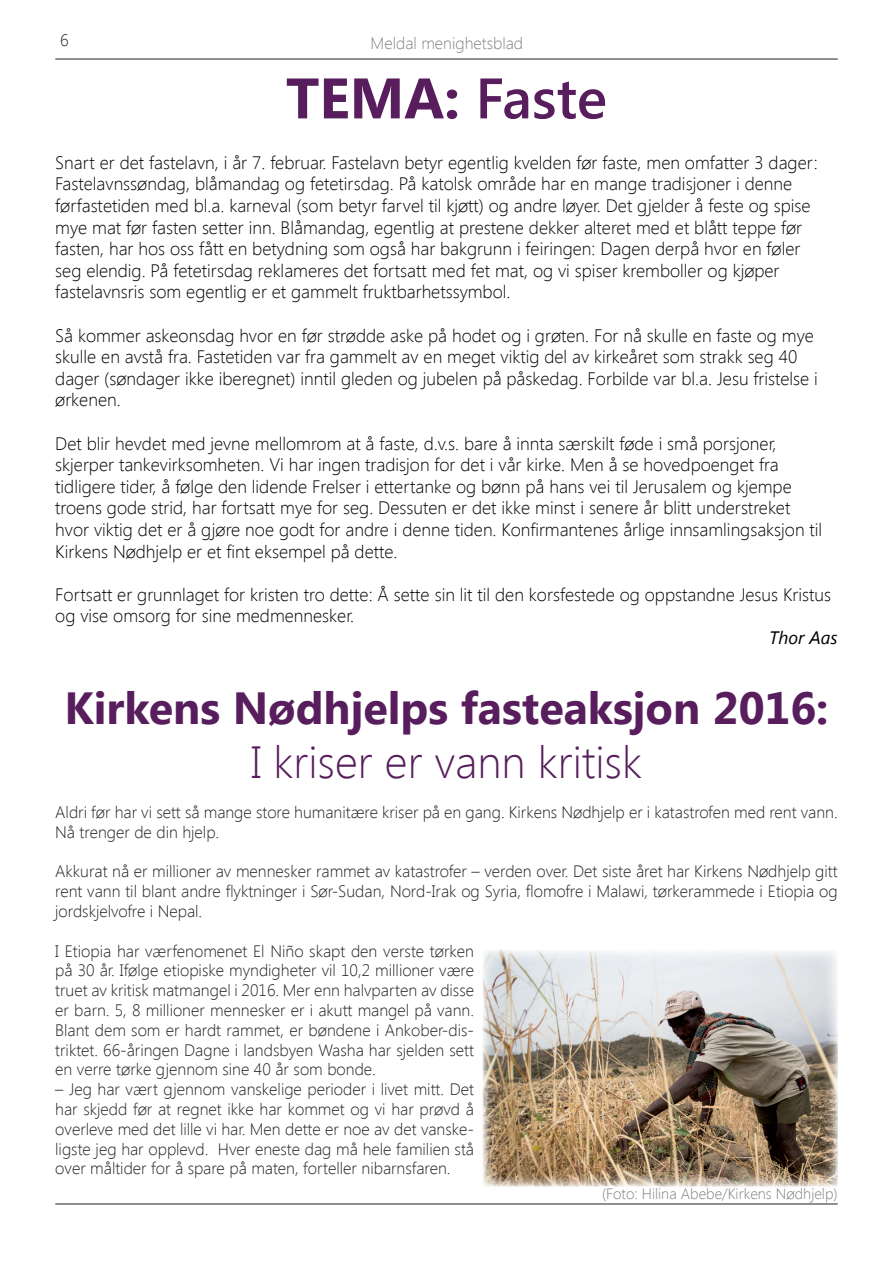
<style>
.page{position:relative;width:893px;height:1263px;background:#fff}
.page>*{position:absolute;margin:0;border:0;box-sizing:border-box;transform-origin:0 0}
.t1{font:700 57px "Segoe UI";color:#571d5c}
.t2{font:700 45px "Segoe UI";color:#571d5c}
.t3{font:300 45px "Segoe UI";color:#571d5c}
.t4{font:300 18px/21.6px "Segoe UI";color:#000}
.t5{font:italic 18px "Segoe UI";color:#000}
.t6{font:300 16.5px/19.8px "Segoe UI";color:#231f20;text-align:justify}
.t7{font:300 16.5px "Segoe UI";color:#808285}
.t8{font:300 15px "Segoe UI";color:#7f7f7f}
.s1{font-weight:600}
</style>
<div class="page">
<hr style="left:55px;top:59px;width:783px;height:1px;background:#231f20">
<hr style="left:55px;top:1203px;width:783px;height:1px;background:#231f20">
<img style="left:483px;top:950px;width:355px;height:236px">
<p class="t6" style="left:60px;top:29px;width:10px">6</p>
<p class="t7" style="left:371px;top:32px;width:154px">Meldal menighetsblad</p>
<h1 class="t1" style="left:286px;top:58px;width:323px">TEMA: <span class="s1">Faste</span></h1>
<p class="t4" style="left:55px;top:151px;width:764px">Snart er det fastelavn, i år 7. februar. Fastelavn betyr egentlig kvelden før faste, men omfatter 3 dager:<br>Fastelavnssøndag, blåmandag og fetetirsdag. På katolsk område har en mange tradisjoner i denne førfastetiden med bl.a. karneval (som betyr farvel til kjøtt) og andre løyer. Det gjelder å feste og spise mye mat før fasten setter inn. Blåmandag, egentlig at prestene dekker alteret med et blått teppe før fasten, har hos oss fått en betydning som også har bakgrunn i feiringen: Dagen derpå hvor en føler seg elendig. På fetetirsdag reklameres det fortsatt med fet mat, og vi spiser kremboller og kjøper fastelavnsris som egentlig er et gammelt fruktbarhetssymbol.</p>
<p class="t4" style="left:55px;top:324px;width:764px">Så kommer askeonsdag hvor en før strødde aske på hodet og i grøten. For nå skulle en faste og mye skulle en avstå fra. Fastetiden var fra gammelt av en meget viktig del av kirkeåret som strakk seg 40 dager (søndager ikke iberegnet) inntil gleden og jubelen på påskedag. Forbilde var bl.a. Jesu fristelse i ørkenen.</p>
<p class="t4" style="left:55px;top:432px;width:768px">Det blir hevdet med jevne mellomrom at å faste, d.v.s. bare å innta særskilt føde i små porsjoner, skjerper tankevirksomheten. Vi har ingen tradisjon for det i vår kirke. Men å se hovedpoenget fra tidligere tider, å følge den lidende Frelser i ettertanke og bønn på hans vei til Jerusalem og kjempe troens gode strid, har fortsatt mye for seg. Dessuten er det ikke minst i senere år blitt understreket hvor viktig det er å gjøre noe godt for andre i denne tiden. Konfirmantenes årlige innsamlingsaksjon til Kirkens Nødhjelp er et fint eksempel på dette.</p>
<p class="t4" style="left:55px;top:583px;width:777px">Fortsatt er grunnlaget for kristen tro dette: Å sette sin lit til den korsfestede og oppstandne Jesus Kristus og vise omsorg for sine medmennesker.</p>
<p class="t5" style="left:769px;top:625px;width:70px">Thor Aas</p>
<h2 class="t2" style="left:64px;top:676px;width:765px">Kirkens Nødhjelps fasteaksjon 2016:</h2>
<h2 class="t3" style="left:251px;top:731px;width:393px">I kriser er vann kritisk</h2>
<p class="t6" style="left:55px;top:802px;width:784px">Aldri før har vi sett så mange store humanitære kriser på en gang. Kirkens Nødhjelp er i katastrofen med rent vann.<br>Nå trenger de din hjelp.</p>
<p class="t6" style="left:55px;top:861px;width:784px">Akkurat nå er millioner av mennesker rammet av katastrofer – verden over. Det siste året har Kirkens Nødhjelp gitt rent vann til blant andre flyktninger i Sør-Sudan, Nord-Irak og Syria, flomofre i Malawi, tørkerammede i Etiopia og jordskjelvofre i Nepal.</p>
<p class="t6" style="left:55px;top:940px;width:420px">I Etiopia har værfenomenet El Niño skapt den verste tørken på 30 år. Ifølge etiopiske myndigheter vil 10,2 millioner være truet av kritisk matmangel i 2016. Mer enn halvparten av disse er barn. 5, 8 millioner mennesker er i akutt mangel på vann.<br>Blant dem som er hardt rammet, er bøndene i Ankober-dis&shy;triktet. 66-åringen Dagne i landsbyen Washa har sjelden sett en verre tørke gjennom sine 40 år som bonde.</p>
<p class="t6" style="left:55px;top:1079px;width:420px">– Jeg har vært gjennom vanskelige perioder i livet mitt. Det har skjedd før at regnet ikke har kommet og vi har prøvd å overleve med det lille vi har. Men dette er noe av det vanske&shy;ligste jeg har opplevd. Hver eneste dag må hele familien stå over måltider for å spare på maten, forteller nibarnsfaren.</p>
<p class="t8" style="left:602px;top:1184px;width:237px">(Foto: Hilina Abebe/Kirkens Nødhjelp)</p>
</div>
